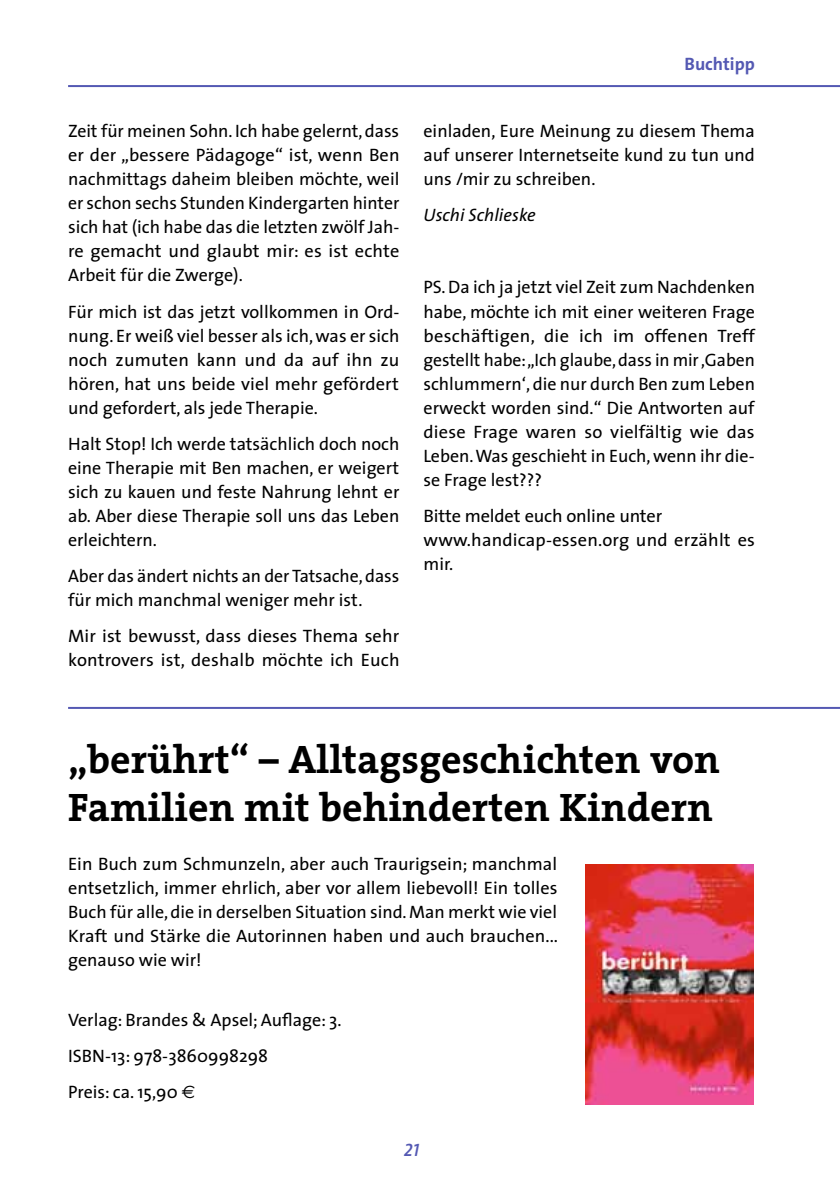
<style>
.page{position:relative;width:840px;height:1191px;background:#fff}
.page>*{position:absolute;margin:0;border:0;box-sizing:border-box;transform-origin:0 0}
.t1{font:700 40px/48px "The Serif";color:#000}
.t2{font:18px/24px "The Sans CV";color:#000;text-align:justify}
.t3{font:italic 18px "The Sans CV";color:#000}
.t4{font:700 18px "The Sans";color:#5459b3}
.t5{font:italic 18px "The Sans Semi Bold Caps";color:#5459b3}
.s1{font-family:"Euro Sans Std"}
</style>
<div class="page">
<hr style="left:68px;top:85px;width:771px;height:2px;background:#5459b3">
<hr style="left:68px;top:707px;width:771px;height:2px;background:#5459b3">
<img style="left:585px;top:864px;width:168px;height:240px">
<p class="t2" style="left:68px;top:119px;width:333px">Zeit für meinen Sohn. Ich habe gelernt, dass er der „bessere Pädagoge“ ist, wenn Ben nachmittags daheim bleiben möchte, weil er schon sechs Stunden Kindergarten hinter sich hat (ich habe das die letzten zwölf Jah&shy;re gemacht und glaubt mir: es ist echte Arbeit für die Zwerge).</p>
<p class="t2" style="left:68px;top:299px;width:333px">Für mich ist das jetzt vollkommen in Ord&shy;nung. Er weiß viel besser als ich, was er sich noch zumuten kann und da auf ihn zu hören, hat uns beide viel mehr gefördert und gefordert, als jede Therapie.</p>
<p class="t2" style="left:68px;top:431px;width:332px">Halt Stop! Ich werde tatsächlich doch noch eine Therapie mit Ben machen, er weigert sich zu kauen und feste Nahrung lehnt er ab. Aber diese Therapie soll uns das Leben erleichtern.</p>
<p class="t2" style="left:68px;top:563px;width:332px">Aber das ändert nichts an der Tatsache, dass für mich manchmal weniger mehr ist.</p>
<p class="t2" style="left:68px;top:623px;width:333px">Mir ist bewusst, dass dieses Thema sehr kontrovers ist, deshalb möchte ich Euch</p>
<p class="t4" style="left:684px;top:49px;width:72px">Buchtipp</p>
<p class="t2" style="left:423px;top:119px;width:332px">einladen, Eure Meinung zu diesem Thema auf unserer Internetseite kund zu tun und uns /mir zu schreiben.</p>
<p class="t3" style="left:423px;top:200px;width:114px">Uschi Schlieske</p>
<p class="t2" style="left:423px;top:275px;width:333px">PS. Da ich ja jetzt viel Zeit zum Nachdenken habe, möchte ich mit einer weiteren Frage beschäftigen, die ich im offenen Treff gestellt habe: „Ich glaube, dass in mir ‚Gaben schlummern‘, die nur durch Ben zum Leben erweckt worden sind.“ Die Antworten auf diese Frage waren so vielfältig wie das Leben. Was geschieht in Euch, wenn ihr die&shy;se Frage lest???</p>
<p class="t2" style="left:423px;top:503px;width:333px;text-align:left">Bitte meldet euch online unter www.handicap-essen.org und erzählt es mir.</p>
<h1 class="t1" style="left:68px;top:735px;width:653px">„berührt“ – Alltagsgeschichten von<br>Familien mit behinderten Kindern</h1>
<p class="t2" style="left:68px;top:851px;width:491px">Ein Buch zum Schmunzeln, aber auch Traurigsein; manchmal entsetzlich, immer ehrlich, aber vor allem liebevoll! Ein tolles Buch für alle, die in derselben Situation sind. Man merkt wie viel Kraft und Stärke die Autorinnen haben und auch brauchen... genauso wie wir!</p>
<p class="t2" style="left:68px;top:1001px;width:275px;line-height:36px;text-align:left">Verlag: Brandes &amp; Apsel; Auflage: 3.<br>ISBN-13: 978-3860998298<br>Preis: ca. 15,90 <span class="s1">€</span></p>
<p class="t5" style="left:403px;top:1134px;width:17px">21</p>
</div>
